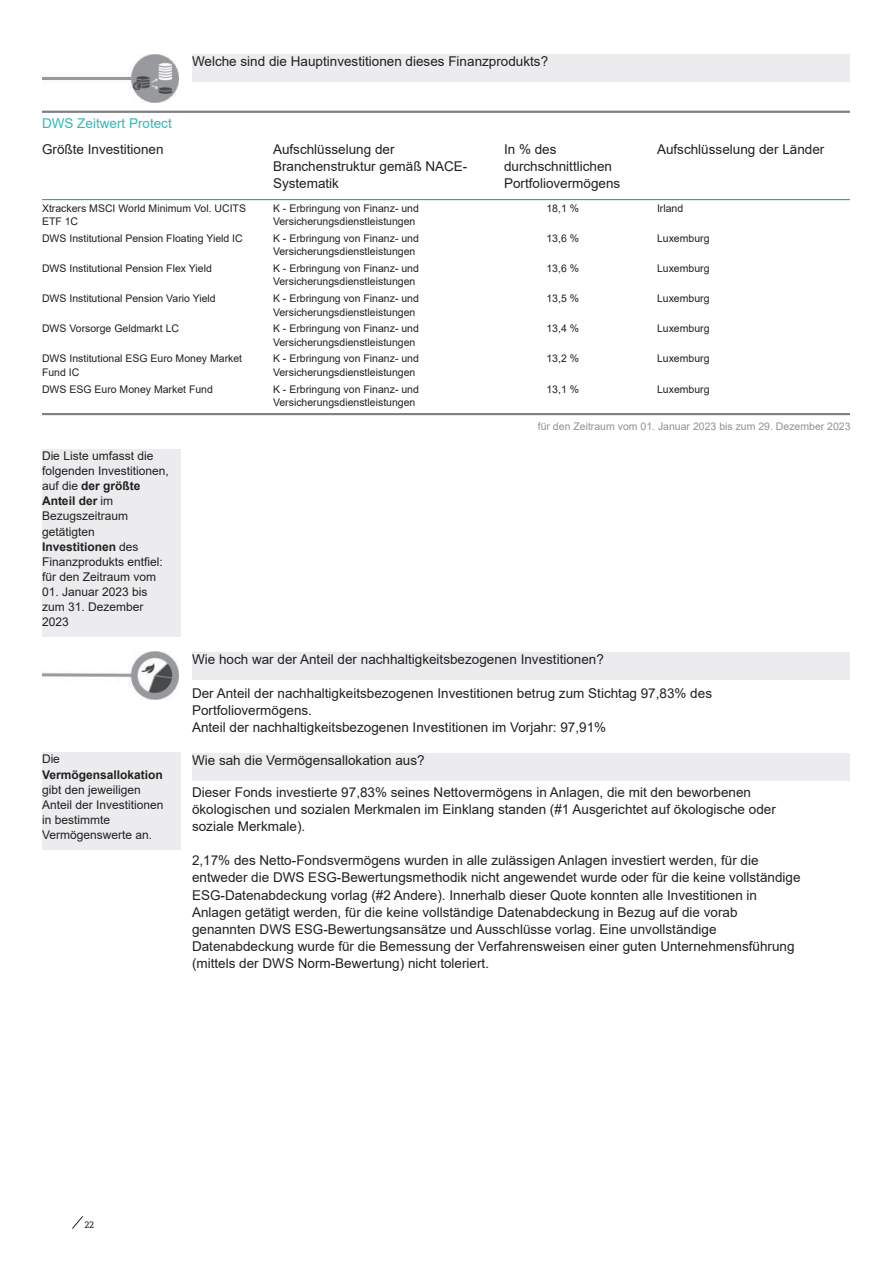
<style>
.page{position:relative;width:893px;height:1263px;background:#fff}
.page>*{position:absolute;margin:0;border:0;box-sizing:border-box;transform-origin:0 0}
.t1{font:13.5px/17px "Arial";color:#231f20}
.t2{font:13.5px "Arial";color:#34b6b7}
.t3{font:12px/15.1px "Arial";color:#231f20}
.t4{font:700 12px "Arial";color:#231f20}
.t5{font:10.5px/13.2px "Arial";color:#231f20}
.t6{font:10.5px "Arial";color:#8f9194}
.t7{font:9px "DWS Slab";color:#231f20}
.s1{font-weight:700}
</style>
<div class="page">
<svg style="left:72px;top:1216px;width:11px;height:13px"></svg>
<div style="left:42px;top:449px;width:138px;height:188px;background:#ececee"></div>
<div style="left:192px;top:652px;width:658px;height:28px;background:#ececee"></div>
<img style="left:42px;top:652px;width:136px;height:48px">
<div style="left:42px;top:752px;width:138px;height:98px;background:#ececee"></div>
<div style="left:192px;top:753px;width:658px;height:28px;background:#ececee"></div>
<hr style="left:42px;top:111px;width:808px;height:2px;background:#7e8083">
<hr style="left:42px;top:199px;width:808px;height:1px;background:#14aaad">
<img style="left:42px;top:54px;width:136px;height:48px">
<div style="left:192px;top:54px;width:658px;height:28px;background:#ececee"></div>
<hr style="left:42px;top:413px;width:808px;height:2px;background:#7e8083">
<p class="t1" style="left:192px;top:53px;width:358px">Welche sind die Hauptinvestitionen dieses Finanzprodukts?</p>
<p class="t2" style="left:42px;top:114px;width:131px">DWS Zeitwert Protect</p>
<p class="t1" style="left:42px;top:141px;width:123px">Größte Investitionen</p>
<p class="t1" style="left:273px;top:141px;width:196px">Aufschlüsselung der<br>Branchenstruktur gemäß NACE-<br>Systematik</p>
<p class="t1" style="left:504px;top:141px;width:118px">In % des durchschnittlichen<br>Portfoliovermögens</p>
<p class="t1" style="left:657px;top:141px;width:169px">Aufschlüsselung der Länder</p>
<p class="t5" style="left:42px;top:202px;width:206px">Xtrackers MSCI World Minimum Vol. UCITS<br>ETF 1C</p>
<p class="t5" style="left:42px;top:232px;width:202px">DWS Institutional Pension Floating Yield IC</p>
<p class="t5" style="left:42px;top:262px;width:171px">DWS Institutional Pension Flex Yield</p>
<p class="t5" style="left:42px;top:292px;width:175px">DWS Institutional Pension Vario Yield</p>
<p class="t5" style="left:42px;top:322px;width:139px">DWS Vorsorge Geldmarkt LC</p>
<p class="t5" style="left:42px;top:352px;width:202px">DWS Institutional ESG Euro Money Market<br>Fund IC</p>
<p class="t5" style="left:42px;top:382px;width:172px">DWS ESG Euro Money Market Fund</p>
<p class="t3" style="left:42px;top:448px;width:128px">Die Liste umfasst die folgenden Investitionen, auf die <span class="s1">der größte<br>Anteil der</span> im<br>Bezugszeitraum getätigten<br><span class="s1">Investitionen</span> des<br>Finanzprodukts entfiel: für den Zeitraum vom</p>
<p class="t3" style="left:42px;top:584px;width:107px">01. Januar 2023 bis zum 31. Dezember<br>2023</p>
<p class="t5" style="left:546px;top:202px;width:34px">18,1 %</p>
<p class="t5" style="left:657px;top:202px;width:28px">Irland</p>
<p class="t5" style="left:546px;top:232px;width:34px">13,6 %</p>
<p class="t5" style="left:657px;top:232px;width:54px">Luxemburg</p>
<p class="t5" style="left:546px;top:262px;width:34px">13,6 %</p>
<p class="t5" style="left:657px;top:262px;width:54px">Luxemburg</p>
<p class="t5" style="left:546px;top:292px;width:34px">13,5 %</p>
<p class="t5" style="left:657px;top:292px;width:54px">Luxemburg</p>
<p class="t5" style="left:546px;top:322px;width:34px">13,4 %</p>
<p class="t5" style="left:657px;top:322px;width:54px">Luxemburg</p>
<p class="t5" style="left:546px;top:352px;width:34px">13,2 %</p>
<p class="t5" style="left:657px;top:352px;width:54px">Luxemburg</p>
<p class="t5" style="left:273px;top:202px;width:147px">K - Erbringung von Finanz- und<br>Versicherungsdienstleistungen</p>
<p class="t5" style="left:273px;top:232px;width:147px">K - Erbringung von Finanz- und<br>Versicherungsdienstleistungen</p>
<p class="t5" style="left:273px;top:262px;width:147px">K - Erbringung von Finanz- und<br>Versicherungsdienstleistungen</p>
<p class="t5" style="left:273px;top:292px;width:147px">K - Erbringung von Finanz- und<br>Versicherungsdienstleistungen</p>
<p class="t5" style="left:273px;top:322px;width:147px">K - Erbringung von Finanz- und<br>Versicherungsdienstleistungen</p>
<p class="t5" style="left:273px;top:352px;width:147px">K - Erbringung von Finanz- und<br>Versicherungsdienstleistungen</p>
<p class="t5" style="left:273px;top:382px;width:147px">K - Erbringung von Finanz- und<br>Versicherungsdienstleistungen</p>
<p class="t5" style="left:546px;top:382px;width:34px">13,1 %</p>
<p class="t5" style="left:657px;top:382px;width:54px">Luxemburg</p>
<p class="t6" style="left:538px;top:419px;width:314px">für den Zeitraum vom 01. Januar 2023 bis zum 29. Dezember 2023</p>
<p class="t1" style="left:192px;top:651px;width:413px">Wie hoch war der Anteil der nachhaltigkeitsbezogenen Investitionen?</p>
<p class="t1" style="left:192px;top:685px;width:522px">Der Anteil der nachhaltigkeitsbezogenen Investitionen betrug zum Stichtag 97,83% des<br>Portfoliovermögens.<br>Anteil der nachhaltigkeitsbezogenen Investitionen im Vorjahr: 97,91%</p>
<p class="t3" style="left:42px;top:751px;width:19px">Die</p>
<p class="t4" style="left:42px;top:766px;width:122px">Vermögensallokation</p>
<p class="t3" style="left:42px;top:782px;width:123px">gibt den jeweiligen<br>Anteil der Investitionen in bestimmte<br>Vermögenswerte an.</p>
<p class="t1" style="left:192px;top:784px;width:585px">Dieser Fonds investierte 97,83% seines Nettovermögens in Anlagen, die mit den beworbenen ökologischen und sozialen Merkmalen im Einklang standen (#1 Ausgerichtet auf ökologische oder soziale Merkmale).</p>
<p class="t1" style="left:192px;top:852px;width:610px">2,17% des Netto-Fondsvermögens wurden in alle zulässigen Anlagen investiert werden, für die entweder die DWS ESG-Bewertungsmethodik nicht angewendet wurde oder für die keine vollständige ESG-Datenabdeckung vorlag (#2 Andere). Innerhalb dieser Quote konnten alle Investitionen in Anlagen getätigt werden, für die keine vollständige Datenabdeckung in Bezug auf die vorab genannten DWS ESG-Bewertungsansätze und Ausschlüsse vorlag. Eine unvollständige Datenabdeckung wurde für die Bemessung der Verfahrensweisen einer guten Unternehmensführung (mittels der DWS Norm-Bewertung) nicht toleriert.</p>
<p class="t1" style="left:192px;top:752px;width:234px">Wie sah die Vermögensallokation aus?</p>
<p class="t7" style="left:85px;top:1219px;width:11px">22</p>
</div>
